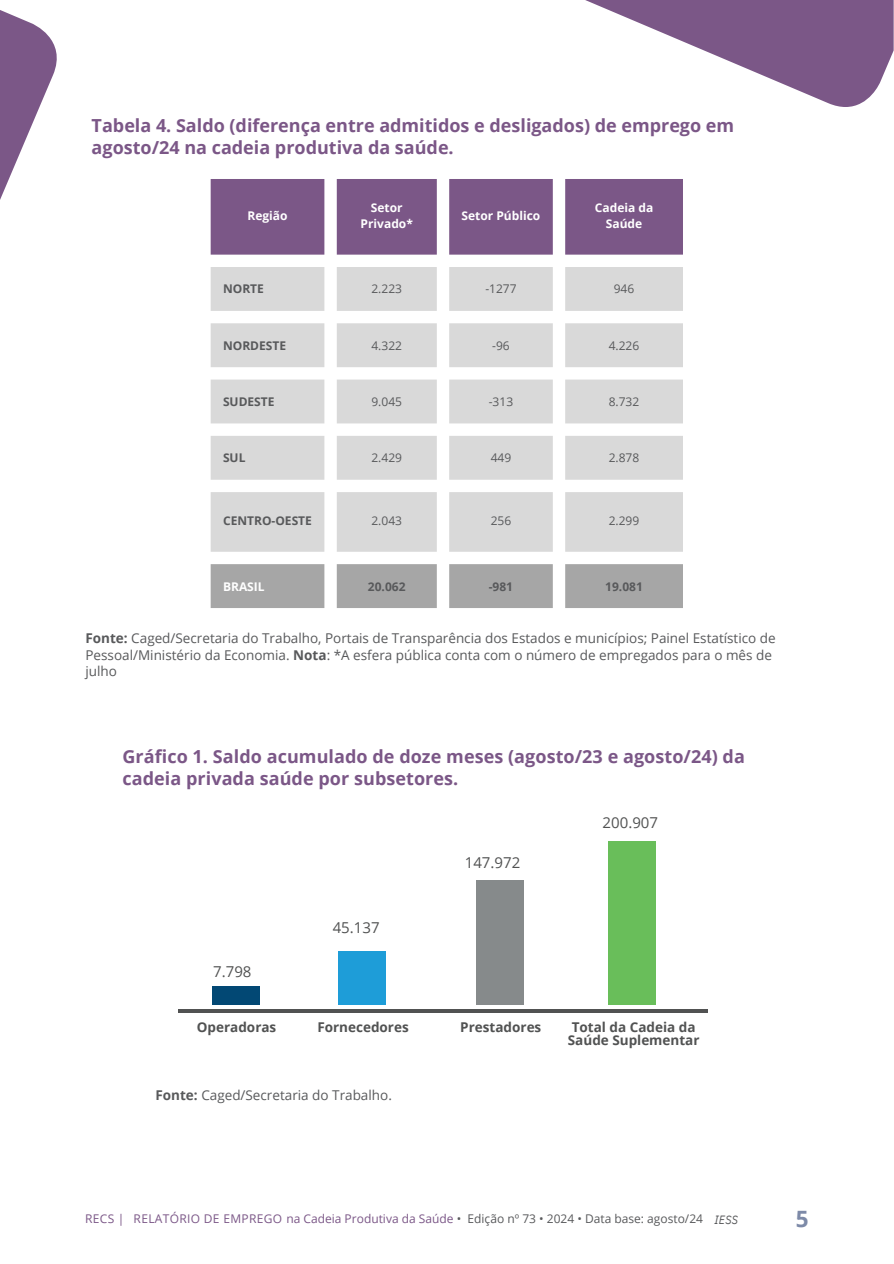
<style>
.page{position:relative;width:894px;height:1264px;background:#fff}
.page>*{position:absolute;margin:0;border:0;box-sizing:border-box;transform-origin:0 0}
.t1{font:700 22.5px "Open Sans";color:#7d8aa8}
.t2{font:700 18px/22.5px "Open Sans";color:#7b5787}
.t3{font:15px "Open Sans";color:#515252}
.t4{font:13.5px/16.8px "Open Sans";color:#58595b}
.t5{font:700 13.5px/13.5px "Open Sans";color:#515252}
.t6{font:12px "Open Sans";color:#7b5787}
.t7{font:12px "Open Sans";color:#58595b}
.t8{font:700 12px "Open Sans";color:#58595b}
.t9{font:700 12px/16px "Open Sans";color:#fff;text-align:center}
.t10{font:italic 12px "IBM Plex Sans Cond";color:#58595b}
.s1{font-weight:700}
.s2{color:#58595b}
</style>
<div class="page">
<svg style="left:0;top:10px;width:57px;height:190px"></svg>
<svg style="left:585px;top:0;width:308px;height:107px"></svg>
<svg style="left:210px;top:179px;width:472px;height:76px;background:#866591"></svg>
<svg style="left:210px;top:267px;width:472px;height:285px;fill:#d9d9d9"></svg>
<svg style="left:210px;top:564px;width:472px;height:44px;background:#adadad"></svg>
<div style="left:212px;top:986px;width:47px;height:18px;background:#024874"></div>
<hr style="left:179px;top:1009px;width:528px;height:3px;background:#515252">
<div style="left:476px;top:880px;width:47px;height:124px;background:#868a8b"></div>
<div style="left:338px;top:951px;width:47px;height:53px;background:#1e9dd8"></div>
<div style="left:608px;top:841px;width:47px;height:163px;background:#69be5a"></div>
<p class="t2" style="left:92px;top:113px;width:644px">Tabela 4. Saldo (diferença entre admitidos e desligados) de emprego em agosto/24 na cadeia produtiva da saúde.</p>
<p class="t9" style="left:247px;top:208px;width:42px">Região</p>
<p class="t9" style="left:360px;top:200px;width:54px">Setor<br>Privado*</p>
<p class="t9" style="left:461px;top:208px;width:80px">Setor Público</p>
<p class="t9" style="left:594px;top:200px;width:60px">Cadeia da<br>Saúde</p>
<p class="t8" style="left:223px;top:280px;width:42px">NORTE</p>
<p class="t7" style="left:371px;top:280px;width:32px">2.223</p>
<p class="t7" style="left:485px;top:280px;width:33px">-1277</p>
<p class="t7" style="left:613px;top:280px;width:22px">946</p>
<p class="t8" style="left:223px;top:337px;width:65px">NORDESTE</p>
<p class="t7" style="left:371px;top:337px;width:32px">4.322</p>
<p class="t7" style="left:492px;top:337px;width:19px">-96</p>
<p class="t7" style="left:608px;top:337px;width:32px">4.226</p>
<p class="t8" style="left:223px;top:393px;width:53px">SUDESTE</p>
<p class="t7" style="left:371px;top:393px;width:32px">9.045</p>
<p class="t7" style="left:488px;top:393px;width:26px">-313</p>
<p class="t7" style="left:608px;top:393px;width:32px">8.732</p>
<p class="t8" style="left:223px;top:449px;width:24px">SUL</p>
<h6 class="t7" style="left:371px;top:449px;width:32px">2.429</h6>
<h6 class="t7" style="left:490px;top:449px;width:22px">449</h6>
<h6 class="t7" style="left:608px;top:449px;width:32px">2.878</h6>
<h6 class="t8" style="left:223px;top:512px;width:90px">CENTRO-OESTE</h6>
<h6 class="t7" style="left:371px;top:512px;width:32px">2.043</h6>
<h4 class="t7" style="left:490px;top:512px;width:22px">256</h4>
<h1 class="t7" style="left:608px;top:512px;width:32px">2.299</h1>
<h2 class="t9" style="left:223px;top:578px;width:43px">BRASIL</h2>
<h2 class="t8" style="left:368px;top:577px;width:39px">20.062</h2>
<h2 class="t8" style="left:488px;top:577px;width:26px">-981</h2>
<h2 class="t8" style="left:605px;top:577px;width:39px">19.081</h2>
<h3 class="t4" style="left:85px;top:629px;width:691px"><span class="s1">Fonte:</span> Caged/Secretaria do Trabalho, Portais de Transparência dos Estados e municípios; Painel Estatístico de<br>Pessoal/Ministério da Economia. <span class="s1">Nota</span>: *A esfera pública conta com o número de empregados para o mês de julho</h3>
<h3 class="t2" style="left:122px;top:744px;width:623px">Gráfico 1. Saldo acumulado de doze meses (agosto/23 e agosto/24) da cadeia privada saúde por subsetores.</h3>
<h3 class="t3" style="left:213px;top:961px;width:40px">7.798</h3>
<h3 class="t3" style="left:332px;top:917px;width:48px">45.137</h3>
<h4 class="t3" style="left:464px;top:851px;width:57px">147.972</h4>
<h5 class="t5" style="left:197px;top:1019px;width:81px">Operadoras</h5>
<p class="t5" style="left:317px;top:1019px;width:93px">Fornecedores</p>
<h5 class="t5" style="left:460px;top:1019px;width:82px">Prestadores</h5>
<h5 class="t4" style="left:155px;top:1086px;width:238px"><span class="s1">Fonte:</span> Caged/Secretaria do Trabalho.</h5>
<p class="t3" style="left:602px;top:812px;width:57px">200.907</p>
<p class="t5" style="left:567px;top:1019px;width:133px">Total da Cadeia da<br>Saúde Suplementar</p>
<h1 class="t6" style="left:85px;top:1210px;width:41px">RECS |</h1>
<p class="t6" style="left:134px;top:1209px;width:570px">RELATÓRIO DE EMPREGO na Cadeia Produtiva da Saúde <span class="s2">• Edição nº 73 • 2024 • Data base: agosto/24</span></p>
<p class="t1" style="left:795px;top:1203px;width:14px">5</p>
<p class="t10" style="left:714px;top:1212px;width:25px">IESS</p>
</div>
